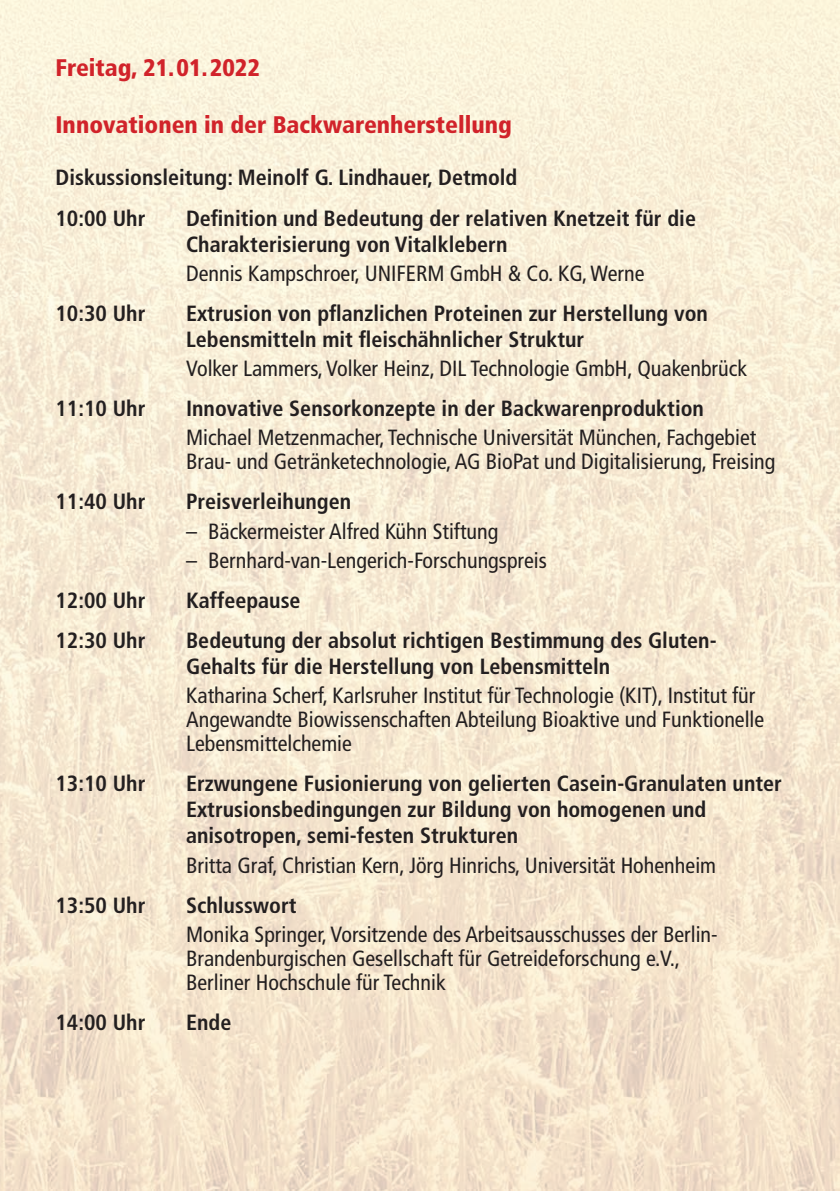
<style>
.page{position:relative;width:840px;height:1191px;background:#fff}
.page>*{position:absolute;margin:0;border:0;box-sizing:border-box;transform-origin:0 0}
.t1{font:900 condensed 24px "Frutiger LT Std";color:#d1232a}
.t2{font:condensed 22px/24px "Frutiger LT Std";color:#231f20}
.t3{font:700 condensed 22px/26px "Frutiger LT Std";color:#231f20}
</style>
<div class="page">
<img style="left:0;top:0;width:839px;height:1191px">
<p class="t1" style="left:55px;top:53px;width:206px">Freitag, 21.01.2022</p>
<p class="t1" style="left:55px;top:110px;width:457px">Innovationen in der Backwarenherstellung</p>
<p class="t3" style="left:55px;top:158px;width:463px;line-height:40.2px">Diskussionsleitung: Meinolf G. Lindhauer, Detmold<br>10:00 Uhr</p>
<p class="t3" style="left:186px;top:205px;width:511px">Definition und Bedeutung der relativen Knetzeit für die<br>Charakterisierung von Vitalklebern</p>
<p class="t2" style="left:186px;top:261px;width:459px">Dennis Kampschroer, UNIFERM GmbH &amp; Co. KG, Werne</p>
<p class="t3" style="left:55px;top:300px;width:91px">10:30 Uhr</p>
<p class="t3" style="left:186px;top:300px;width:523px">Extrusion von pflanzlichen Proteinen zur Herstellung von<br>Lebensmitteln mit fleischähnlicher Struktur</p>
<p class="t2" style="left:186px;top:356px;width:562px">Volker Lammers, Volker Heinz, DIL Technologie GmbH, Quakenbrück</p>
<p class="t3" style="left:55px;top:395px;width:91px">11:10 Uhr</p>
<p class="t3" style="left:186px;top:395px;width:519px">Innovative Sensorkonzepte in der Backwarenproduktion</p>
<p class="t2" style="left:186px;top:426px;width:590px">Michael Metzenmacher, Technische Universität München, Fachgebiet<br>Brau- und Getränketechnologie, AG BioPat und Digitalisierung, Freising</p>
<p class="t3" style="left:55px;top:489px;width:91px">11:40 Uhr</p>
<p class="t3" style="left:186px;top:489px;width:166px">Preisverleihungen</p>
<p class="t2" style="left:186px;top:519px;width:313px">– Bäckermeister Alfred Kühn Stiftung</p>
<p class="t2" style="left:186px;top:548px;width:362px">– Bernhard-van-Lengerich-Forschungspreis</p>
<p class="t3" style="left:55px;top:587px;width:91px">12:00 Uhr</p>
<p class="t3" style="left:186px;top:587px;width:116px">Kaffeepause</p>
<p class="t3" style="left:55px;top:627px;width:91px">12:30 Uhr</p>
<p class="t3" style="left:186px;top:627px;width:531px">Bedeutung der absolut richtigen Bestimmung des Gluten-<br>Gehalts für die Herstellung von Lebensmitteln</p>
<p class="t2" style="left:186px;top:683px;width:579px">Katharina Scherf, Karlsruher Institut für Technologie (KIT), Institut für<br>Angewandte Biowissenschaften Abteilung Bioaktive und Funktionelle<br>Lebensmittelchemie</p>
<p class="t3" style="left:55px;top:771px;width:91px">13:10 Uhr</p>
<p class="t3" style="left:186px;top:771px;width:597px">Erzwungene Fusionierung von gelierten Casein-Granulaten unter<br>Extrusionsbedingungen zur Bildung von homogenen und anisotropen, semi-festen Strukturen</p>
<p class="t2" style="left:186px;top:853px;width:531px">Britta Graf, Christian Kern, Jörg Hinrichs, Universität Hohenheim</p>
<p class="t3" style="left:55px;top:892px;width:91px">13:50 Uhr</p>
<p class="t3" style="left:186px;top:892px;width:112px">Schlusswort</p>
<p class="t2" style="left:186px;top:922px;width:533px">Monika Springer, Vorsitzende des Arbeitsausschusses der Berlin-<br>Brandenburgischen Gesellschaft für Getreideforschung e.V.,<br>Berliner Hochschule für Technik</p>
<p class="t3" style="left:55px;top:1009px;width:91px">14:00 Uhr</p>
<p class="t3" style="left:186px;top:1009px;width:47px">Ende</p>
</div>
